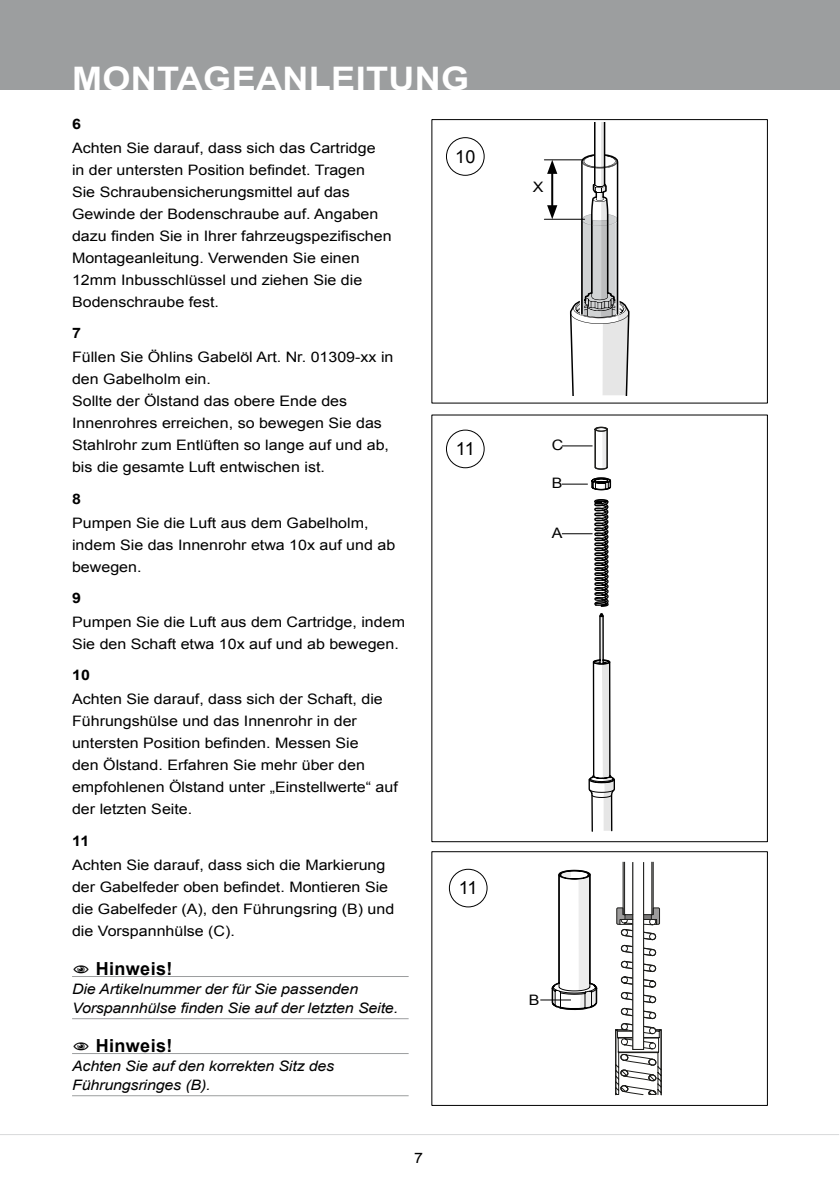
<style>
.page{position:relative;width:840px;height:1191px;background:#fff}
.page>*{position:absolute;margin:0;border:0;box-sizing:border-box;transform-origin:0 0}
.t1{font:700 32.4px "Arial";letter-spacing:.01em;color:#fff;scale:1.11 1}
.t2{font:700 18px "Arial";letter-spacing:.02em;color:#000}
.t3{font:18px "Arial";color:#000}
.t4{font:14.4px/22px "Arial";color:#000;scale:1.11 1}
.t5{font:italic 14.4px/19px "Arial";letter-spacing:-.01em;color:#000;scale:1.11 1}
.t6{font:700 14.4px "Arial";color:#000;scale:1.11 1}
</style>
<div class="page">
<div style="left:0;top:0;width:839px;height:90px;background:#9c9e9f"></div>
<hr style="left:0;top:1134px;width:838px;height:1px;background:#d9dadb">
<hr style="left:72px;top:976px;width:336px;height:1px;background:#9c9e9f">
<hr style="left:72px;top:1018px;width:336px;height:1px;background:#9c9e9f">
<hr style="left:72px;top:1053px;width:336px;height:1px;background:#9c9e9f">
<hr style="left:72px;top:1095px;width:336px;height:1px;background:#9c9e9f">
<div style="left:431px;top:851px;width:336px;height:255px;border:1px solid #000"></div>
<div style="left:445px;top:429px;width:39px;height:39px;border:1px solid #000;border-radius:50%"></div>
<div style="left:448px;top:868px;width:39px;height:39px;border:1px solid #000;border-radius:50%"></div>
<div style="left:445px;top:137px;width:39px;height:39px;border:1px solid #000;border-radius:50%"></div>
<svg style="left:569px;top:122px;width:60px;height:273px"></svg>
<hr style="left:544px;top:159px;width:39px;height:1px;background:#000">
<hr style="left:544px;top:219px;width:40px;height:1px;background:#000">
<hr style="left:551px;top:171px;width:2px;height:37px;background:#000">
<svg style="left:547px;top:205px;width:10px;height:14px"></svg>
<svg style="left:547px;top:160px;width:10px;height:14px"></svg>
<svg style="left:551px;top:869px;width:47px;height:141px"></svg>
<div style="left:632px;top:861px;width:11px;height:188px;background:#fff;border:1px solid #1d1d1b"></div>
<svg style="left:615px;top:896px;width:46px;height:199px"></svg>
<hr style="left:540px;top:999px;width:30px;height:1px;background:#000">
<svg style="left:588px;top:499px;width:26px;height:333px"></svg>
<hr style="left:561px;top:533px;width:31px;height:1px;background:#000">
<svg style="left:561px;top:427px;width:50px;height:64px"></svg>
<div style="left:551px;top:438px;width:12px;height:15px;background:#fff"></div>
<hr style="left:561px;top:445px;width:31px;height:1px;background:#000">
<h1 class="t1" style="left:72px;top:57px;width:359px">MONTAGEANLEITUNG</h1>
<p class="t6" style="left:72px;top:114px;width:10px">6</p>
<p class="t4" style="left:72px;top:137px;width:289px">Achten Sie darauf, dass sich das Cartridge in der untersten Position befindet. Tragen Sie Schraubensicherungsmittel auf das Gewinde der Bodenschraube auf. Angaben dazu finden Sie in Ihrer fahrzeugspezifischen Montageanleitung. Verwenden Sie einen 12mm Inbusschlüssel und ziehen Sie die Bodenschraube fest.</p>
<p class="t6" style="left:72px;top:323px;width:10px">7</p>
<p class="t4" style="left:72px;top:346px;width:291px">Füllen Sie Öhlins Gabelöl Art. Nr. 01309-xx in den Gabelholm ein.<br>Sollte der Ölstand das obere Ende des Innenrohres erreichen, so bewegen Sie das Stahlrohr zum Entlüften so lange auf und ab, bis die gesamte Luft entwischen ist.</p>
<p class="t6" style="left:72px;top:489px;width:10px">8</p>
<p class="t4" style="left:72px;top:512px;width:292px">Pumpen Sie die Luft aus dem Gabelholm, indem Sie das Innenrohr etwa 10x auf und ab bewegen.</p>
<p class="t6" style="left:72px;top:588px;width:10px">9</p>
<p class="t4" style="left:72px;top:611px;width:301px">Pumpen Sie die Luft aus dem Cartridge, indem<br>Sie den Schaft etwa 10x auf und ab bewegen.</p>
<p class="t6" style="left:72px;top:665px;width:18px">10</p>
<p class="t4" style="left:72px;top:688px;width:295px">Achten Sie darauf, dass sich der Schaft, die Führungshülse und das Innenrohr in der untersten Position befinden. Messen Sie<br>den Ölstand. Erfahren Sie mehr über den empfohlenen Ölstand unter „Einstellwerte“ auf der letzten Seite.</p>
<p class="t6" style="left:72px;top:831px;width:17px">11</p>
<p class="t4" style="left:72px;top:854px;width:292px">Achten Sie darauf, dass sich die Markierung der Gabelfeder oben befindet. Montieren Sie die Gabelfeder (A), den Führungsring (B) und die Vorspannhülse (C).</p>
<p class="t2" style="left:96px;top:956px;width:78px">Hinweis!</p>
<p class="t5" style="left:72px;top:979px;width:295px">Die Artikelnummer der für Sie passenden<br>Vorspannhülse finden Sie auf der letzten Seite.</p>
<p class="t2" style="left:96px;top:1033px;width:78px">Hinweis!</p>
<p class="t5" style="left:72px;top:1056px;width:237px">Achten Sie auf den korrekten Sitz des<br>Führungsringes (B).</p>
<p class="t3" style="left:455px;top:144px;width:22px">10</p>
<p class="t3" style="left:455px;top:437px;width:20px">11</p>
<p class="t3" style="left:458px;top:876px;width:20px">11</p>
<p class="t4" style="left:414px;top:1147px;width:10px">7</p>
<p class="t4" style="left:532px;top:176px;width:11px">X</p>
<p class="t4" style="left:551px;top:434px;width:12px">C</p>
<p class="t4" style="left:551px;top:472px;width:11px">B</p>
<p class="t4" style="left:551px;top:521px;width:11px">A</p>
<p class="t4" style="left:528px;top:989px;width:11px">B</p>
</div>
